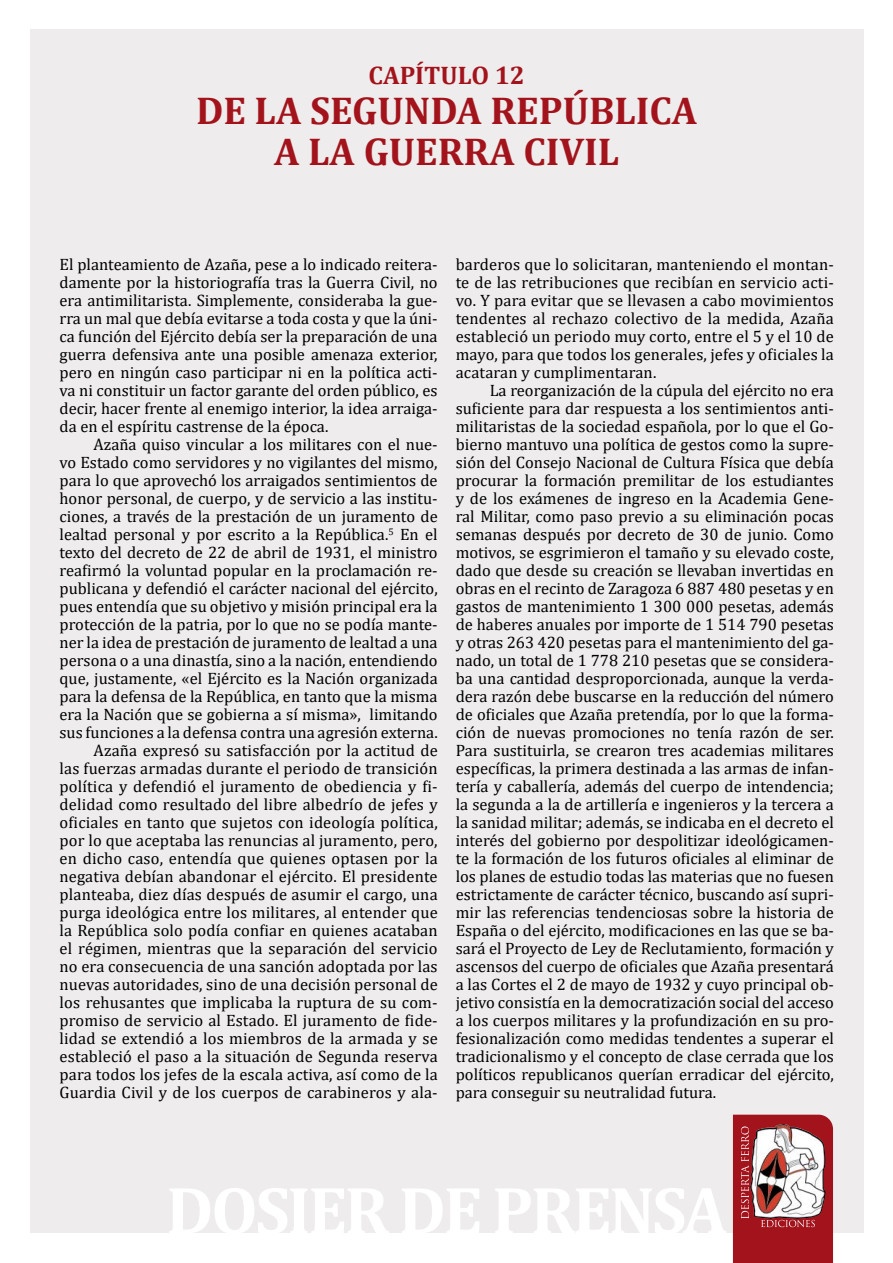
<style>
.page{position:relative;width:893px;height:1263px;background:#fff}
.page>*{position:absolute;margin:0;border:0;box-sizing:border-box;transform-origin:0 0}
.t1{font:700 39px/40.5px "Cambria";color:#a3131c;text-align:center}
.t2{font:700 25.5px "Cambria";color:#a3131c}
.t3{font:16.5px/18px "Cambria";color:#000;text-align:justify}
</style>
<div class="page">
<div style="left:30px;top:30px;width:833px;height:1203px;background:#eeecec"></div>
<svg style="left:733px;top:1115px;width:100px;height:148px;background:#b25c60"></svg>
<h2 class="t2" style="left:368px;top:61px;width:158px">CAPÍTULO 12</h2>
<h1 class="t1" style="left:196px;top:91px;width:503px">DE LA SEGUNDA REPÚBLICA<br>A LA GUERRA CIVIL</h1>
<p class="t3" style="left:60px;top:255px;width:380px">El planteamiento de Azaña, pese a lo indicado reitera&shy;damente por la historiografía tras la Guerra Civil, no era antimilitarista. Simplemente, consideraba la gue&shy;rra un mal que debía evitarse a toda costa y que la úni&shy;ca función del Ejército debía ser la preparación de una guerra defensiva ante una posible amenaza exterior, pero en ningún caso participar ni en la política acti&shy;va ni constituir un factor garante del orden público, es decir, hacer frente al enemigo interior, la idea arraiga&shy;da en el espíritu castrense de la época.</p>
<p class="t3" style="left:60px;top:435px;width:380px;text-align:right">Azaña quiso vincular a los militares con el nue-<br>vo Estado como servidores y no vigilantes del mismo, para lo que aprovechó los arraigados sentimientos de honor personal, de cuerpo, y de servicio a las institu&shy;ciones, a través de la prestación de un juramento de lealtad personal y por escrito a la República.<sup>5</sup> En el texto del decreto de 22 de abril de 1931, el ministro reafirmó la voluntad popular en la proclamación re&shy;publicana y defendió el carácter nacional del ejército, pues entendía que su objetivo y misión principal era la protección de la patria, por lo que no se podía mante&shy;ner la idea de prestación de juramento de lealtad a una persona o a una dinastía, sino a la nación, entendiendo que, justamente, «el Ejército es la Nación organizada para la defensa de la República, en tanto que la misma era la Nación que se gobierna a sí misma», limitando sus funciones a la defensa contra una agresión externa.<br>Azaña expresó su satisfacción por la actitud de<br>las fuerzas armadas durante el periodo de transición política y defendió el juramento de obediencia y fi&shy;delidad como resultado del libre albedrío de jefes y oficiales en tanto que sujetos con ideología política, por lo que aceptaba las renuncias al juramento, pero, en dicho caso, entendía que quienes optasen por la negativa debían abandonar el ejército. El presidente planteaba, diez días después de asumir el cargo, una purga ideológica entre los militares, al entender que la República solo podía confiar en quienes acataban el régimen, mientras que la separación del servicio no era consecuencia de una sanción adoptada por las nuevas autoridades, sino de una decisión personal de los rehusantes que implicaba la ruptura de su com&shy;promiso de servicio al Estado. El juramento de fide&shy;lidad se extendió a los miembros de la armada y se estableció el paso a la situación de Segunda reserva para todos los jefes de la escala activa, así como de la Guardia Civil y de los cuerpos de carabineros y ala-</p>
<p class="t3" style="left:456px;top:255px;width:380px">barderos que lo solicitaran, manteniendo el montan&shy;te de las retribuciones que recibían en servicio acti&shy;vo. Y para evitar que se llevasen a cabo movimientos tendentes al rechazo colectivo de la medida, Azaña estableció un periodo muy corto, entre el 5 y el 10 de mayo, para que todos los generales, jefes y oficiales la acataran y cumplimentaran.</p>
<p class="t3" style="left:456px;top:381px;width:380px;text-indent:34px">La reorganización de la cúpula del ejército no era suficiente para dar respuesta a los sentimientos anti&shy;militaristas de la sociedad española, por lo que el Go&shy;bierno mantuvo una política de gestos como la supre&shy;sión del Consejo Nacional de Cultura Física que debía procurar la formación premilitar de los estudiantes y de los exámenes de ingreso en la Academia Gene&shy;ral Militar, como paso previo a su eliminación pocas semanas después por decreto de 30 de junio. Como motivos, se esgrimieron el tamaño y su elevado coste, dado que desde su creación se llevaban invertidas en obras en el recinto de Zaragoza 6 887 480 pesetas y en gastos de mantenimiento 1 300 000 pesetas, además de haberes anuales por importe de 1 514 790 pesetas y otras 263 420 pesetas para el mantenimiento del ga&shy;nado, un total de 1 778 210 pesetas que se considera&shy;ba una cantidad desproporcionada, aunque la verda&shy;dera razón debe buscarse en la reducción del número de oficiales que Azaña pretendía, por lo que la forma&shy;ción de nuevas promociones no tenía razón de ser.<br>Para sustituirla, se crearon tres academias militares específicas, la primera destinada a las armas de infan&shy;tería y caballería, además del cuerpo de intendencia; la segunda a la de artillería e ingenieros y la tercera a la sanidad militar; además, se indicaba en el decreto el interés del gobierno por despolitizar ideológicamen&shy;te la formación de los futuros oficiales al eliminar de los planes de estudio todas las materias que no fuesen estrictamente de carácter técnico, buscando así supri&shy;mir las referencias tendenciosas sobre la historia de España o del ejército, modificaciones en las que se ba&shy;sará el Proyecto de Ley de Reclutamiento, formación y ascensos del cuerpo de oficiales que Azaña presentará a las Cortes el 2 de mayo de 1932 y cuyo principal ob&shy;jetivo consistía en la democratización social del acceso a los cuerpos militares y la profundización en su pro&shy;fesionalización como medidas tendentes a superar el tradicionalismo y el concepto de clase cerrada que los políticos republicanos querían erradicar del ejército, para conseguir su neutralidad futura.</p>
</div>
